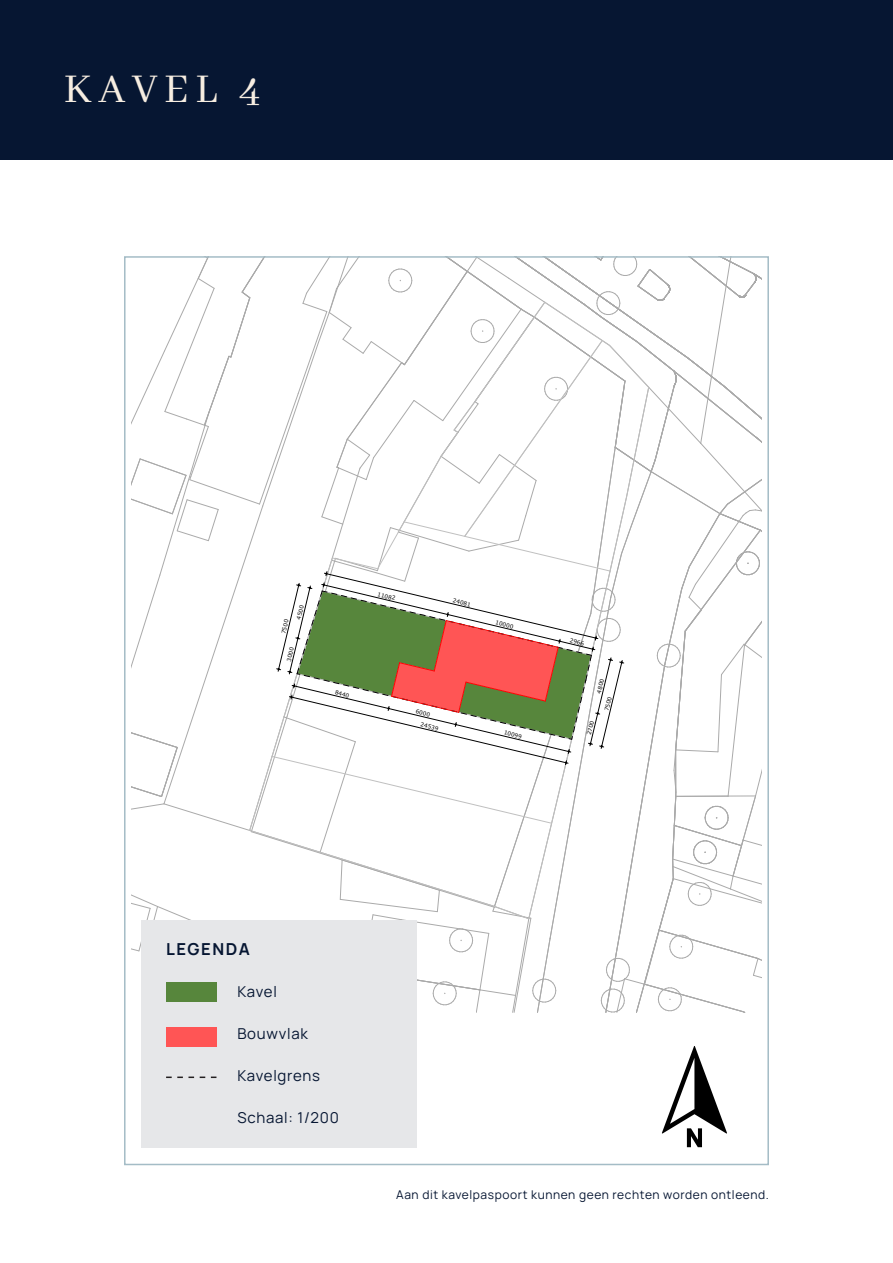
<style>
.page{position:relative;width:893px;height:1263px;background:#fff}
.page>*{position:absolute;margin:0;border:0;box-sizing:border-box;transform-origin:0 0}
.t1{font:45px "Abhaya Libre";letter-spacing:.15em;color:#f6ede1}
.t2{font:200 16.5px "Manrope";letter-spacing:.1em;color:#061632}
.t3{font:200 15px "Manrope";letter-spacing:.05em;color:#061632}
.t4{font:200 12px "Manrope";letter-spacing:.05em;color:#061632}
.t5{font:5.55px "Verdana";color:#000}
</style>
<div class="page">
<svg style="left:132px;top:259px;width:630px;height:754px"></svg>
<div style="left:0;top:0;width:893px;height:159px;background:#061632"></div>
<div style="left:141px;top:920px;width:276px;height:227px;background:#e6e7e9"></div>
<svg style="left:662px;top:1046px;width:65px;height:101px"></svg>
<div style="left:166px;top:982px;width:50px;height:19px;background:#57863c"></div>
<div style="left:166px;top:1027px;width:50px;height:19px;background:#f55"></div>
<svg style="left:166px;top:1076px;width:50px;height:2px"></svg>
<p class="t1" style="left:64px;top:64px;width:199px">KAVEL 4</p>
<p class="t5" style="left:295px;top:619px;width:16px;rotate:-77deg">4500</p>
<p class="t5" style="left:280px;top:633px;width:16px;rotate:-77deg">7500</p>
<p class="t5" style="left:285px;top:661px;width:16px;rotate:-77deg">3000</p>
<p class="t5" style="left:336px;top:688px;width:16px;rotate:13deg">8440</p>
<p class="t5" style="left:379px;top:590px;width:20px;rotate:13deg">11082</p>
<p class="t5" style="left:454px;top:597px;width:20px;rotate:13deg">24081</p>
<p class="t5" style="left:496px;top:619px;width:20px;rotate:13deg">10000</p>
<p class="t5" style="left:417px;top:708px;width:16px;rotate:13deg">6000</p>
<p class="t5" style="left:422px;top:721px;width:20px;rotate:13deg">24539</p>
<p class="t5" style="left:505px;top:729px;width:20px;rotate:13deg">10099</p>
<p class="t5" style="left:571px;top:636px;width:16px;rotate:13deg">2966</p>
<p class="t5" style="left:595px;top:692px;width:16px;rotate:-77deg">4800</p>
<p class="t5" style="left:603px;top:710px;width:16px;rotate:-77deg">7500</p>
<p class="t5" style="left:585px;top:734px;width:16px;rotate:-77deg">2700</p>
<p class="t2" style="left:166px;top:938px;width:85px">LEGENDA</p>
<p class="t3" style="left:237px;top:981px;width:41px">Kavel</p>
<p class="t3" style="left:237px;top:1023px;width:72px">Bouwvlak</p>
<p class="t3" style="left:237px;top:1065px;width:84px">Kavelgrens</p>
<p class="t3" style="left:237px;top:1107px;width:103px">Schaal: 1/200</p>
<p class="t4" style="left:396px;top:1186px;width:374px">Aan dit kavelpaspoort kunnen geen rechten worden ontleend.</p>
</div>
